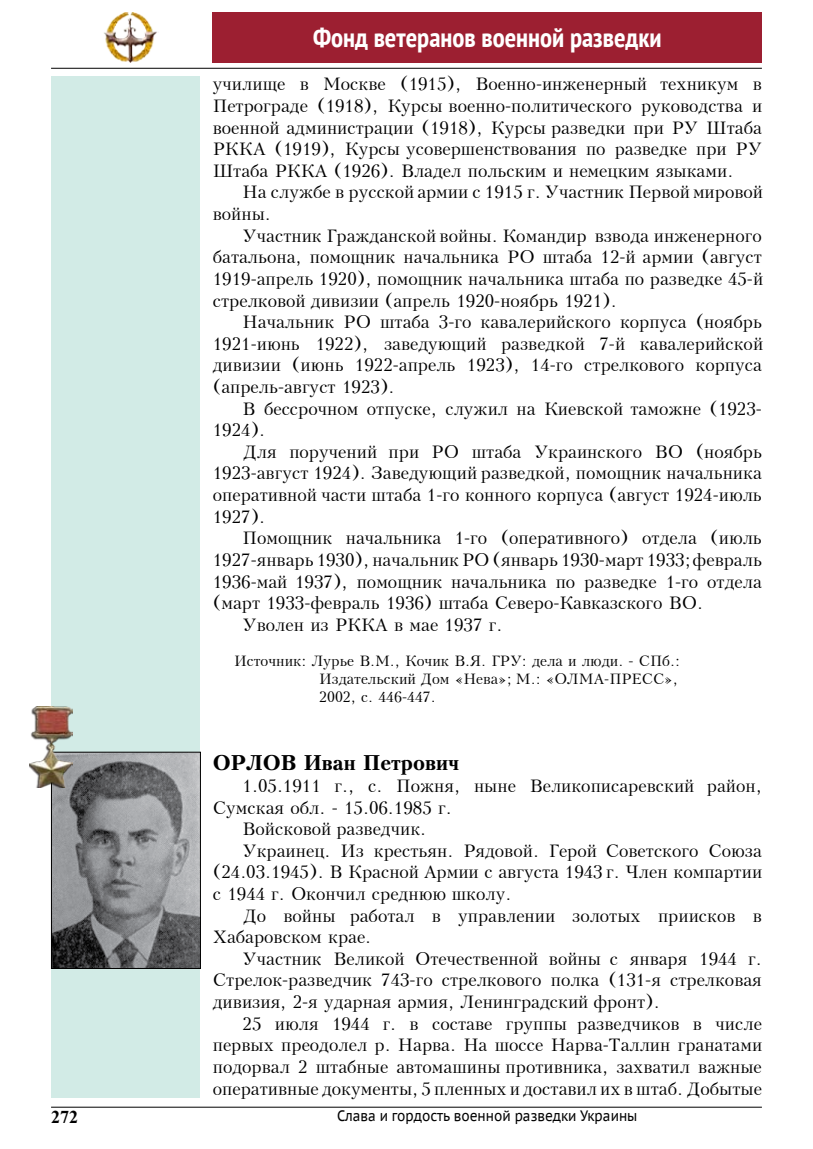
<style>
.page{position:relative;width:813px;height:1149px;background:#fff}
.page>*{position:absolute;margin:0;border:0;box-sizing:border-box;transform-origin:0 0}
.t1{font:700 condensed 27px "PT Sans";color:#fff}
.t2{font:700 21px "Peterburg";color:#000}
.t3{font:18px/21.6px "Peterburg";color:#000;text-align:justify}
.t4{font:700 18px "Times New Roman";color:#000}
.t5{font:15px/18px "Peterburg";color:#000}
.t6{font:15px "PT Sans Caption";color:#000;scale:.88 1}
</style>
<div class="page">
<div style="left:51px;top:77px;width:149px;height:1020px;background:#d2ebe6"></div>
<hr style="left:51px;top:1106px;width:710px;height:1px;background:#000">
<div style="left:213px;top:13px;width:548px;height:50px;background:#9c1f31"></div>
<img style="left:104px;top:13px;width:53px;height:50px">
<hr style="left:51px;top:68px;width:710px;height:1px;background:#000">
<img style="left:53px;top:753px;width:146px;height:213px">
<div style="left:51px;top:751px;width:150px;height:217px;border:1px solid #000"></div>
<img style="left:30px;top:706px;width:42px;height:81px">
<h1 class="t1" style="left:313px;top:20px;width:350px">Фонд ветеранов военной разведки</h1>
<p class="t3" style="left:213px;top:73px;width:550px">училище в Москве (1915), Военно-инженерный техникум в Петрограде (1918), Курсы военно-политического руководства и военной администрации (1918), Курсы разведки при РУ Штаба РККА (1919), Курсы усовершенствования по разведке при РУ Штаба РККА (1926). Владел польским и немецким языками.</p>
<p class="t3" style="left:213px;top:181px;width:551px;text-indent:30px">На службе в русской армии с 1915 г. Участник Первой мировой войны.</p>
<p class="t3" style="left:213px;top:225px;width:551px;text-indent:30px">Участник Гражданской войны. Командир взвода инженерного батальона, помощник начальника РО штаба 12-й армии (август 1919-апрель 1920), помощник начальника штаба по разведке 45-й стрелковой дивизии (апрель 1920-ноябрь 1921).</p>
<p class="t3" style="left:213px;top:311px;width:551px;text-indent:30px">Начальник РО штаба 3-го кавалерийского корпуса (ноябрь 1921-июнь 1922), заведующий разведкой 7-й кавалерийской дивизии (июнь 1922-апрель 1923), 14-го стрелкового корпуса (апрель-август 1923).</p>
<p class="t3" style="left:213px;top:397px;width:550px;text-indent:30px">В бессрочном отпуске, служил на Киевской таможне (1923-<br>1924).</p>
<p class="t3" style="left:213px;top:441px;width:550px;text-indent:30px">Для поручений при РО штаба Украинского ВО (ноябрь 1923-август 1924). Заведующий разведкой, помощник начальника оперативной части штаба 1-го конного корпуса (август 1924-июль 1927).</p>
<p class="t3" style="left:242px;top:527px;width:520px">Помощник начальника 1-го (оперативного) отдела (июль</p>
<p class="t3" style="left:213px;top:549px;width:550px">1927-январь 1930), начальник РО (январь 1930-март 1933; февраль</p>
<p class="t3" style="left:213px;top:570px;width:550px">1936-май 1937), помощник начальника по разведке 1-го отдела</p>
<p class="t3" style="left:213px;top:592px;width:491px">(март 1933-февраль 1936) штаба Северо-Кавказского ВО.</p>
<p class="t3" style="left:242px;top:613px;width:261px">Уволен из РККА в мае 1937 г.</p>
<p class="t5" style="left:319px;top:651px;width:362px;text-indent:-85px">Источник: Лурье В.М., Кочик В.Я. ГРУ: дела и люди. - СПб.:<br>Издательский Дом «Нева»; М.: «ОЛМА-ПРЕСС»,<br>2002, с. 446-447.</p>
<p class="t2" style="left:213px;top:750px;width:247px">ОРЛОВ Иван Петрович</p>
<p class="t3" style="left:242px;top:774px;width:520px">1.05.1911 г., с. Пожня, ныне Великописаревский район,</p>
<p class="t3" style="left:213px;top:796px;width:240px">Сумская обл. - 15.06.1985 г.</p>
<p class="t3" style="left:242px;top:818px;width:185px">Войсковой разведчик.</p>
<p class="t3" style="left:242px;top:839px;width:520px">Украинец. Из крестьян. Рядовой. Герой Советского Союза</p>
<p class="t3" style="left:213px;top:861px;width:550px">(24.03.1945). В Красной Армии с августа 1943 г. Член компартии</p>
<p class="t3" style="left:213px;top:882px;width:300px">с 1944 г. Окончил среднюю школу.</p>
<p class="t3" style="left:242px;top:904px;width:520px">До войны работал в управлении золотых приисков в</p>
<p class="t3" style="left:213px;top:926px;width:160px">Хабаровском крае.</p>
<p class="t3" style="left:242px;top:947px;width:520px">Участник Великой Отечественной войны с января 1944 г.</p>
<p class="t3" style="left:213px;top:969px;width:550px">Стрелок-разведчик 743-го стрелкового полка (131-я стрелковая</p>
<p class="t3" style="left:213px;top:990px;width:448px">дивизия, 2-я ударная армия, Ленинградский фронт).</p>
<p class="t3" style="left:242px;top:1012px;width:520px">25 июля 1944 г. в составе группы разведчиков в числе</p>
<p class="t3" style="left:213px;top:1034px;width:550px">первых преодолел р. Нарва. На шоссе Нарва-Таллин гранатами</p>
<p class="t3" style="left:213px;top:1055px;width:550px">подорвал 2 штабные автомашины противника, захватил важные</p>
<p class="t3" style="left:213px;top:1077px;width:550px">оперативные документы, 5 пленных и доставил их в штаб. Добытые</p>
<p class="t4" style="left:51px;top:1103px;width:28px">272</p>
<p class="t6" style="left:337px;top:1105px;width:342px">Слава и гордость военной разведки Украины</p>
</div>
